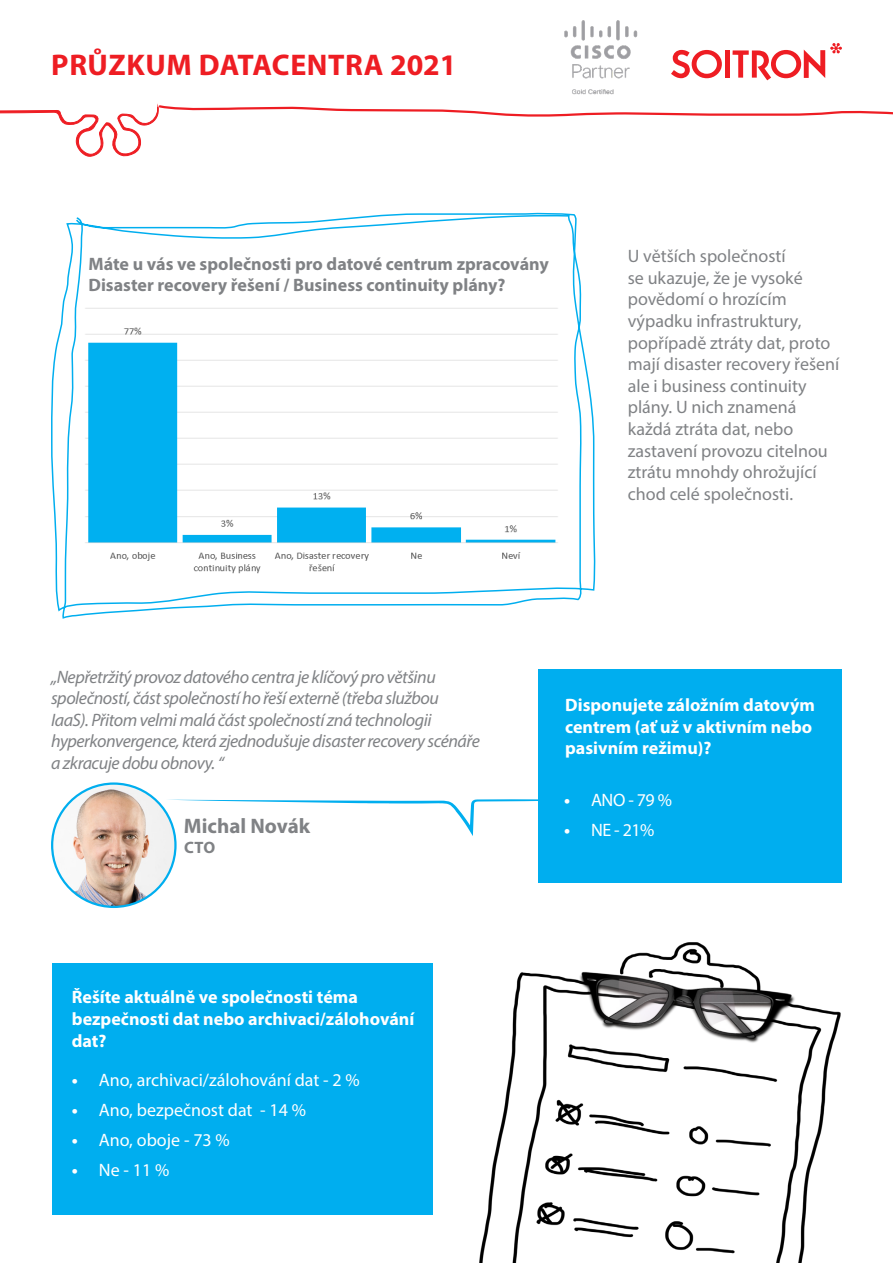
<style>
.page{position:relative;width:893px;height:1263px;background:#fff}
.page>*{position:absolute;margin:0;border:0;box-sizing:border-box;transform-origin:0 0}
.t1{font:700 30px "Myriad Pro";letter-spacing:.02em;color:#ee1d23}
.t2{font:700 21px "Myriad Pro";color:#808285}
.t3{font:18px/21.6px "Myriad Pro";color:#808285}
.t4{font:italic 18px/21.6px "Myriad Pro";letter-spacing:-.025em;color:#808285}
.t5{font:700 18px/21.6px "Myriad Pro";color:#fff}
.t6{font:700 18px/21.6px "Myriad Pro";color:#808285}
.t7{font:18px "Myriad Pro";color:#fff}
.t8{font:700 16.5px "Myriad Pro";color:#808285}
.s1{font-weight:700}
</style>
<div class="page">
<svg style="left:0;top:43px;width:893px;height:73px"></svg>
<img style="left:596px;top:20px;width:90px;height:96px">
<svg style="left:50px;top:20px;width:546px;height:599px"></svg>
<img style="left:52px;top:783px;width:123px;height:124px;border-radius:62px">
<div style="left:538px;top:669px;width:304px;height:213px;background:#00aeef"></div>
<svg style="left:112px;top:799px;width:426px;height:37px"></svg>
<div style="left:53px;top:964px;width:380px;height:251px;background:#00aeef"></div>
<img style="left:78px;top:301px;width:486px;height:277px">
<img style="left:480px;top:835px;width:362px;height:428px">
<p class="t1" style="left:51px;top:45px;width:407px">PRŮZKUM DATACENTRA 2021</p>
<p class="t6" style="left:88px;top:252px;width:462px">Máte u vás ve společnosti pro datové centrum zpracovány<br>Disaster recovery řešení / Business continuity plány?</p>
<p class="t3" style="left:628px;top:245px;width:213px">U větších společností<br>se ukazuje, že je vysoké povědomí o hrozícím výpadku infrastruktury, popřípadě ztráty dat, proto mají disaster recovery řešení ale i business continuity plány. U nich znamená každá ztráta dat, nebo zastavení provozu citelnou ztrátu mnohdy ohrožující chod celé společnosti.</p>
<p class="t4" style="left:51px;top:665px;width:430px">„Nepřetržitý provoz datového centra je klíčový pro většinu společností, část společností ho řeší externě (třeba službou IaaS). Přitom velmi malá část společností zná technologii hyperkonvergence, která zjednodušuje disaster recovery scénáře a zkracuje dobu obnovy. “</p>
<p class="t2" style="left:184px;top:813px;width:128px">Michal Novák</p>
<p class="t8" style="left:184px;top:837px;width:33px">CTO</p>
<p class="t5" style="left:72px;top:986px;width:344px">Řešíte aktuálně ve společnosti téma bezpečnosti dat nebo archivaci/zálohování dat?</p>
<p class="t7" style="left:72px;top:1069px;width:290px"><span class="s1">•</span> Ano, archivaci/zálohování dat - 2 %</p>
<p class="t7" style="left:72px;top:1099px;width:236px"><span class="s1">•</span> Ano, bezpečnost dat - 14 %</p>
<p class="t7" style="left:72px;top:1129px;width:160px"><span class="s1">•</span> Ano, oboje - 73 %</p>
<p class="t7" style="left:72px;top:1159px;width:99px"><span class="s1">•</span> Ne - 11 %</p>
<p class="t5" style="left:565px;top:693px;width:251px">Disponujete záložním datovým centrem (ať už v aktivním nebo pasivním režimu)?</p>
<p class="t7" style="left:564px;top:789px;width:109px"><span class="s1">•</span> ANO - 79 %</p>
<p class="t7" style="left:564px;top:819px;width:92px"><span class="s1">•</span> NE - 21%</p>
</div>
